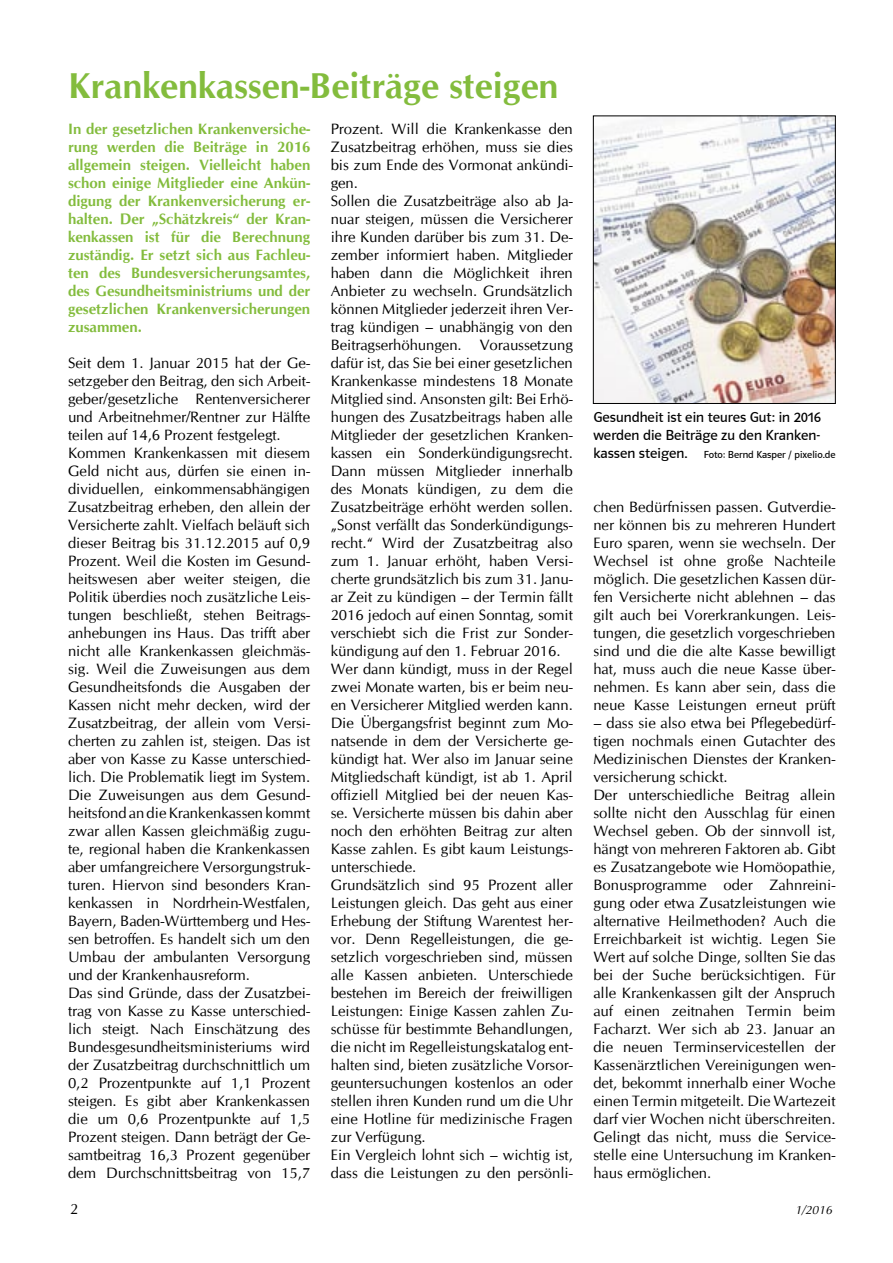
<style>
.page{position:relative;width:893px;height:1263px;background:#fff}
.page>*{position:absolute;margin:0;border:0;box-sizing:border-box;transform-origin:0 0}
.Titel_20{font:700 36px "CG Omega";color:#83bc3d}
.Grundtext{font:15px/18px "CG Omega";color:#000;text-align:justify}
.Grundtext_fett{font:700 15px/18px "CG Omega";color:#83bc3d;text-align:justify}
._06_Bildunterschrift{font:15px/18px "Polo 11 K Buch";color:#000}
.buzz{font:italic 12px "Ottawa";color:#000}
._06_Bildunterschrift-2{font:10.5px "Polo 11 K Buch";color:#000}
.s1{font-size:15px}
</style>
<div class="page">
<img style="left:595px;top:118px;width:239px;height:284px">
<div style="left:593px;top:116px;width:243px;height:288px;border:1px solid #000"></div>
<p class="Titel_20" style="left:68px;top:63px;width:492px">Krankenkassen-Beiträge steigen</p>
<p class="Grundtext_fett" style="left:68px;top:120px;width:244px">In der gesetzlichen Krankenversiche&shy;rung werden die Beiträge in 2016 allgemein steigen. Vielleicht haben schon einige Mitglieder eine Ankün&shy;digung der Krankenversicherung er&shy;halten. Der „Schätzkreis“ der Kran&shy;kenkassen ist für die Berechnung zuständig. Er setzt sich aus Fachleu&shy;ten des Bundesversicherungsamtes, des Gesundheitsministriums und der gesetzlichen Krankenversicherungen zusammen.</p>
<p class="Grundtext" style="left:68px;top:354px;width:244px">Seit dem 1. Januar 2015 hat der Ge&shy;setzgeber den Beitrag, den sich Arbeit&shy;geber/gesetzliche Rentenversicherer und Arbeitnehmer/Rentner zur Hälfte teilen auf 14,6 Prozent festgelegt.</p>
<p class="Grundtext" style="left:68px;top:444px;width:244px">Kommen Krankenkassen mit diesem Geld nicht aus, dürfen sie einen in&shy;dividuellen, einkommensabhängigen Zusatzbeitrag erheben, den allein der Versicherte zahlt. Vielfach beläuft sich dieser Beitrag bis 31.12.2015 auf 0,9<br>Prozent. Weil die Kosten im Gesund&shy;heitswesen aber weiter steigen, die Politik überdies noch zusätzliche Leis&shy;tungen beschließt, stehen Beitrags&shy;anhebungen ins Haus. Das trifft aber nicht alle Krankenkassen gleichmäs&shy;sig. Weil die Zuweisungen aus dem Gesundheitsfonds die Ausgaben der Kassen nicht mehr decken, wird der Zusatzbeitrag, der allein vom Versi&shy;cherten zu zahlen ist, steigen. Das ist aber von Kasse zu Kasse unterschied&shy;lich. Die Problematik liegt im System.<br>Die Zuweisungen aus dem Gesund&shy;heitsfond an die Krankenkassen kommt zwar allen Kassen gleichmäßig zugu&shy;te, regional haben die Krankenkassen aber umfangreichere Versorgungstruk&shy;turen. Hiervon sind besonders Kran&shy;kenkassen in Nordrhein-Westfalen, Bayern, Baden-Württemberg und Hes&shy;sen betroffen. Es handelt sich um den Umbau der ambulanten Versorgung und der Krankenhausreform.</p>
<p class="Grundtext" style="left:68px;top:984px;width:244px">Das sind Gründe, dass der Zusatzbei&shy;trag von Kasse zu Kasse unterschied&shy;lich steigt. Nach Einschätzung des Bundesgesundheitsministeriums wird der Zusatzbeitrag durchschnittlich um 0,2 Prozentpunkte auf 1,1 Prozent steigen. Es gibt aber Krankenkassen die um 0,6 Prozentpunkte auf 1,5<br>Prozent steigen. Dann beträgt der Ge&shy;samtbeitrag 16,3 Prozent gegenüber dem Durchschnittsbeitrag von 15,7</p>
<p class="Grundtext" style="left:331px;top:120px;width:244px">Prozent. Will die Krankenkasse den Zusatzbeitrag erhöhen, muss sie dies bis zum Ende des Vormonat ankündi&shy;gen.</p>
<p class="Grundtext" style="left:331px;top:192px;width:244px">Sollen die Zusatzbeiträge also ab Ja&shy;nuar steigen, müssen die Versicherer ihre Kunden darüber bis zum 31. De&shy;zember informiert haben. Mitglieder haben dann die Möglichkeit ihren Anbieter zu wechseln. Grundsätzlich können Mitglieder jederzeit ihren Ver&shy;trag kündigen – unabhängig von den Beitragserhöhungen. Voraussetzung dafür ist, das Sie bei einer gesetzlichen Krankenkasse mindestens 18 Monate Mitglied sind. Ansonsten gilt: Bei Erhö&shy;hungen des Zusatzbeitrags haben alle Mitglieder der gesetzlichen Kranken&shy;kassen ein Sonderkündigungsrecht.<br>Dann müssen Mitglieder innerhalb des Monats kündigen, zu dem die Zusatzbeiträge erhöht werden sollen. „Sonst verfällt das Sonderkündigungs&shy;recht.“ Wird der Zusatzbeitrag also zum 1. Januar erhöht, haben Versi&shy;cherte grundsätzlich bis zum 31. Janu&shy;ar Zeit zu kündigen – der Termin fällt 2016 jedoch auf einen Sonntag, somit verschiebt sich die Frist zur Sonder&shy;kündigung auf den 1. Februar 2016.</p>
<p class="Grundtext" style="left:331px;top:660px;width:244px">Wer dann kündigt, muss in der Regel zwei Monate warten, bis er beim neu&shy;en Versicherer Mitglied werden kann.<br>Die Übergangsfrist beginnt zum Mo&shy;natsende in dem der Versicherte ge&shy;kündigt hat. Wer also im Januar seine Mitgliedschaft kündigt, ist ab 1. April offiziell Mitglied bei der neuen Kas&shy;se. Versicherte müssen bis dahin aber noch den erhöhten Beitrag zur alten Kasse zahlen. Es gibt kaum Leistungs&shy;unterschiede.</p>
<p class="Grundtext" style="left:331px;top:876px;width:244px">Grundsätzlich sind 95 Prozent aller Leistungen gleich. Das geht aus einer Erhebung der Stiftung Warentest her&shy;vor. Denn Regelleistungen, die ge&shy;setzlich vorgeschrieben sind, müssen alle Kassen anbieten. Unterschiede bestehen im Bereich der freiwilligen Leistungen: Einige Kassen zahlen Zu&shy;schüsse für bestimmte Behandlungen, die nicht im Regelleistungskatalog ent&shy;halten sind, bieten zusätzliche Vorsor&shy;geuntersuchungen kostenlos an oder stellen ihren Kunden rund um die Uhr eine Hotline für medizinische Fragen zur Verfügung.</p>
<p class="Grundtext" style="left:331px;top:1146px;width:244px">Ein Vergleich lohnt sich – wichtig ist, dass die Leistungen zu den persönli-</p>
<p class="_06_Bildunterschrift" style="left:593px;top:408px;width:229px">Gesundheit ist ein teures Gut: in 2016 werden die Beiträge zu den Kranken-</p>
<p class="_06_Bildunterschrift-2" style="left:593px;top:449px;width:244px"><span class="s1">kassen steigen.</span> Foto: Bernd Kasper / pixelio.de</p>
<p class="Grundtext" style="left:593px;top:498px;width:244px">chen Bedürfnissen passen. Gutverdie&shy;ner können bis zu mehreren Hundert Euro sparen, wenn sie wechseln. Der Wechsel ist ohne große Nachteile möglich. Die gesetzlichen Kassen dür&shy;fen Versicherte nicht ablehnen – das gilt auch bei Vorerkrankungen. Leis&shy;tungen, die gesetzlich vorgeschrieben sind und die die alte Kasse bewilligt hat, muss auch die neue Kasse über&shy;nehmen. Es kann aber sein, dass die neue Kasse Leistungen erneut prüft</p>
<p class="Grundtext" style="left:593px;top:714px;width:244px">– dass sie also etwa bei Pflegebedürf&shy;tigen nochmals einen Gutachter des Medizinischen Dienstes der Kranken&shy;versicherung schickt.</p>
<p class="Grundtext" style="left:593px;top:786px;width:244px">Der unterschiedliche Beitrag allein sollte nicht den Ausschlag für einen Wechsel geben. Ob der sinnvoll ist, hängt von mehreren Faktoren ab. Gibt es Zusatzangebote wie Homöopathie, Bonusprogramme oder Zahnreini&shy;gung oder etwa Zusatzleistungen wie alternative Heilmethoden? Auch die Erreichbarkeit ist wichtig. Legen Sie Wert auf solche Dinge, sollten Sie das bei der Suche berücksichtigen. Für alle Krankenkassen gilt der Anspruch auf einen zeitnahen Termin beim Facharzt. Wer sich ab 23. Januar an die neuen Terminservicestellen der Kassenärztlichen Vereinigungen wen&shy;det, bekommt innerhalb einer Woche einen Termin mitgeteilt. Die Wartezeit darf vier Wochen nicht überschreiten.<br>Gelingt das nicht, muss die Service&shy;stelle eine Untersuchung im Kranken&shy;haus ermöglichen.</p>
<p class="Grundtext" style="left:70px;top:1200px;width:10px">2</p>
<p class="buzz" style="left:795px;top:1203px;width:38px">1/2016</p>
</div>
